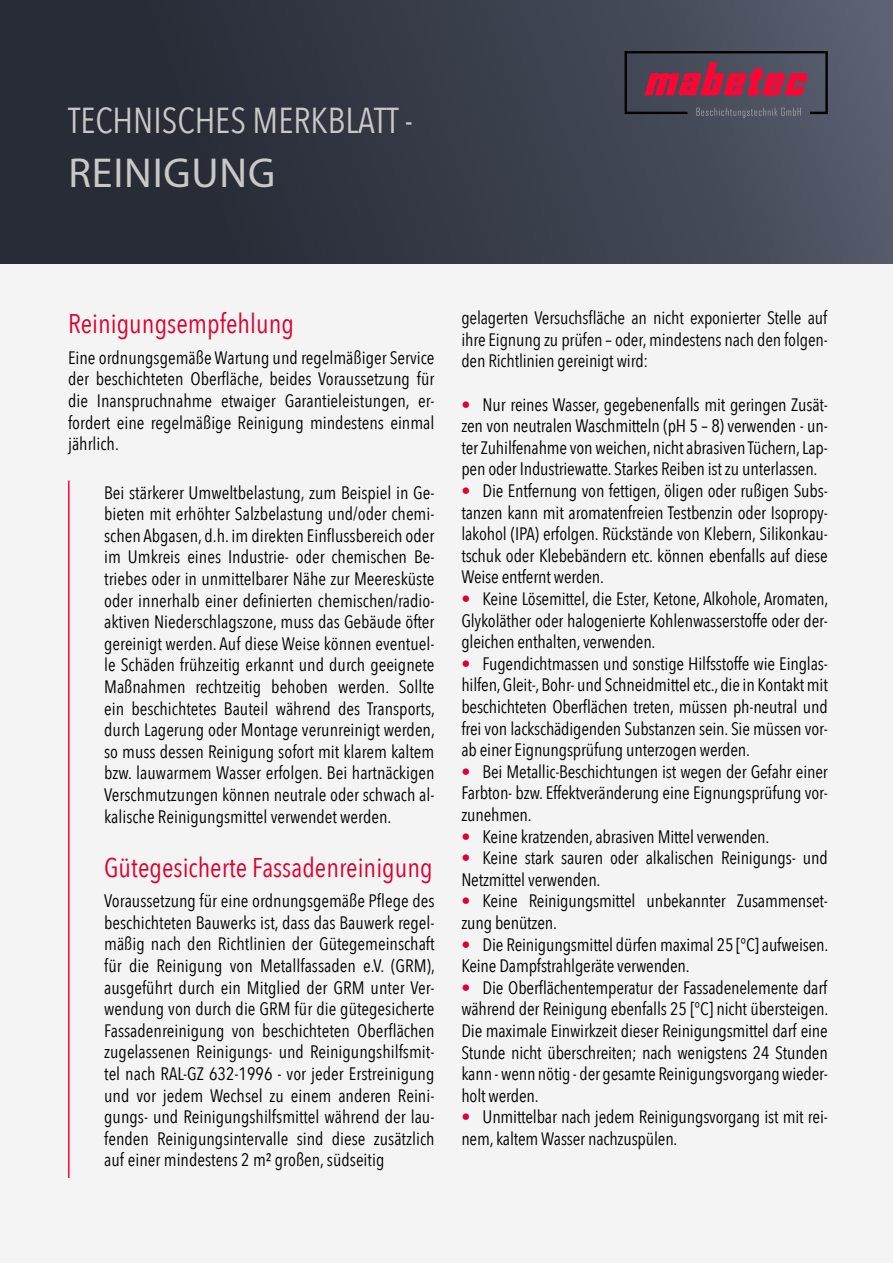
<style>
.page{position:relative;width:893px;height:1263px;background:#f5f4f4}
.page>*{position:absolute;margin:0;border:0;box-sizing:border-box;transform-origin:0 0}
.t1{font:42px "Myriad Pro";letter-spacing:.02em;color:#c8c8c8}
.t2{font:36px "Avenir Next Condensed";color:#c8c8c8}
.t3{font:27px "Avenir Next Condensed";color:#db002e}
.t4{font:18px/21.6px "Avenir Next Condensed";letter-spacing:-.01em;color:#000;text-align:justify}
.t5{font:18px/21.6px "Avenir Next Condensed";letter-spacing:-.01em;color:#030303;text-align:justify}
.s1{color:#db002e}
</style>
<div class="page">
<img style="left:0;top:0;width:893px;height:264px">
<svg style="left:625px;top:51px;width:203px;height:67px;background:#6a3d50"></svg>
<hr style="left:68px;top:480px;width:2px;height:698px;background:#ff0533">
<h2 class="t2" style="left:68px;top:105px;width:346px">TECHNISCHES MERKBLATT -</h2>
<h1 class="t1" style="left:68px;top:156px;width:208px">REINIGUNG</h1>
<h3 class="t3" style="left:68px;top:312px;width:227px">Reinigungsempfehlung</h3>
<p class="t4" style="left:68px;top:348px;width:368px">Eine ordnungsgemäße Wartung und regelmäßiger Service der beschichteten Oberfläche, beides Voraussetzung für die Inanspruchnahme etwaiger Garantieleistungen, er&shy;fordert eine regelmäßige Reinigung mindestens einmal jährlich.</p>
<p class="t4" style="left:104px;top:483px;width:332px">Bei stärkerer Umweltbelastung, zum Beispiel in Ge&shy;bieten mit erhöhter Salzbelastung und/oder chemi&shy;schen Abgasen, d.h. im direkten Einflussbereich oder im Umkreis eines Industrie- oder chemischen Be&shy;triebes oder in unmittelbarer Nähe zur Meeresküste oder innerhalb einer definierten chemischen/radio&shy;aktiven Niederschlagszone, muss das Gebäude öfter gereinigt werden. Auf diese Weise können eventuel&shy;le Schäden frühzeitig erkannt und durch geeignete Maßnahmen rechtzeitig behoben werden. Sollte ein beschichtetes Bauteil während des Transports, durch Lagerung oder Montage verunreinigt werden, so muss dessen Reinigung sofort mit klarem kaltem bzw. lauwarmem Wasser erfolgen. Bei hartnäckigen Verschmutzungen können neutrale oder schwach al&shy;kalische Reinigungsmittel verwendet werden.</p>
<h3 class="t3" style="left:104px;top:856px;width:330px">Gütegesicherte Fassadenreinigung</h3>
<p class="t4" style="left:104px;top:889px;width:332px">Voraussetzung für eine ordnungsgemäße Pflege des beschichteten Bauwerks ist, dass das Bauwerk regel&shy;mäßig nach den Richtlinien der Gütegemeinschaft für die Reinigung von Metallfassaden e.V. (GRM), ausgeführt durch ein Mitglied der GRM unter Ver&shy;wendung von durch die GRM für die gütegesicherte Fassadenreinigung von beschichteten Oberflächen zugelassenen Reinigungs- und Reinigungshilfsmit&shy;tel nach RAL-GZ 632-1996 - vor jeder Erstreinigung und vor jedem Wechsel zu einem anderen Reini&shy;gungs- und Reinigungshilfsmittel während der lau&shy;fenden Reinigungsintervalle sind diese zusätzlich auf einer mindestens 2 m² großen, südseitig</p>
<p class="t5" style="left:461px;top:306px;width:368px">gelagerten Versuchsfläche an nicht exponierter Stelle auf ihre Eignung zu prüfen – oder, mindestens nach den folgen&shy;den Richtlinien gereinigt wird:</p>
<p class="t4" style="left:461px;top:395px;width:368px"><span class="s1">•</span> Nur reines Wasser, gegebenenfalls mit geringen Zusät&shy;zen von neutralen Waschmitteln (pH 5 – 8) verwenden - un&shy;ter Zuhilfenahme von weichen, nicht abrasiven Tüchern, Lap&shy;pen oder Industriewatte. Starkes Reiben ist zu unterlassen.</p>
<p class="t4" style="left:461px;top:481px;width:368px"><span class="s1">•</span> Die Entfernung von fettigen, öligen oder rußigen Subs&shy;tanzen kann mit aromatenfreien Testbenzin oder Isopropy&shy;lakohol (IPA) erfolgen. Rückstände von Klebern, Silikonkau&shy;tschuk oder Klebebändern etc. können ebenfalls auf diese Weise entfernt werden.</p>
<p class="t4" style="left:461px;top:589px;width:368px"><span class="s1">•</span> Keine Lösemittel, die Ester, Ketone, Alkohole, Aromaten, Glykoläther oder halogenierte Kohlenwasserstoffe oder der&shy;gleichen enthalten, verwenden.</p>
<p class="t4" style="left:461px;top:654px;width:368px"><span class="s1">•</span> Fugendichtmassen und sonstige Hilfsstoffe wie Einglas&shy;hilfen, Gleit-, Bohr- und Schneidmittel etc., die in Kontakt mit beschichteten Oberflächen treten, müssen ph-neutral und frei von lackschädigenden Substanzen sein. Sie müssen vor&shy;ab einer Eignungsprüfung unterzogen werden.</p>
<p class="t4" style="left:461px;top:762px;width:368px"><span class="s1">•</span> Bei Metallic-Beschichtungen ist wegen der Gefahr einer Farbton- bzw. Effektveränderung eine Eignungsprüfung vor&shy;zunehmen.</p>
<p class="t4" style="left:461px;top:827px;width:310px"><span class="s1">•</span> Keine kratzenden, abrasiven Mittel verwenden.</p>
<p class="t4" style="left:461px;top:849px;width:368px"><span class="s1">•</span> Keine stark sauren oder alkalischen Reinigungs- und<br>Netzmittel verwenden.</p>
<p class="t4" style="left:461px;top:892px;width:368px"><span class="s1">•</span> Keine Reinigungsmittel unbekannter Zusammenset&shy;zung benützen.</p>
<p class="t4" style="left:461px;top:935px;width:368px"><span class="s1">•</span> Die Reinigungsmittel dürfen maximal 25 [°C] aufweisen.<br>Keine Dampfstrahlgeräte verwenden.</p>
<p class="t4" style="left:461px;top:976px;width:369px"><span class="s1">•</span> Die Oberflächentemperatur der Fassadenelemente darf während der Reinigung ebenfalls 25 [°C] nicht übersteigen.<br>Die maximale Einwirkzeit dieser Reinigungsmittel darf eine Stunde nicht überschreiten; nach wenigstens 24 Stunden kann - wenn nötig - der gesamte Reinigungsvorgang wieder&shy;holt werden.</p>
<p class="t4" style="left:461px;top:1108px;width:368px"><span class="s1">•</span> Unmittelbar nach jedem Reinigungsvorgang ist mit rei&shy;nem, kaltem Wasser nachzuspülen.</p>
</div>
